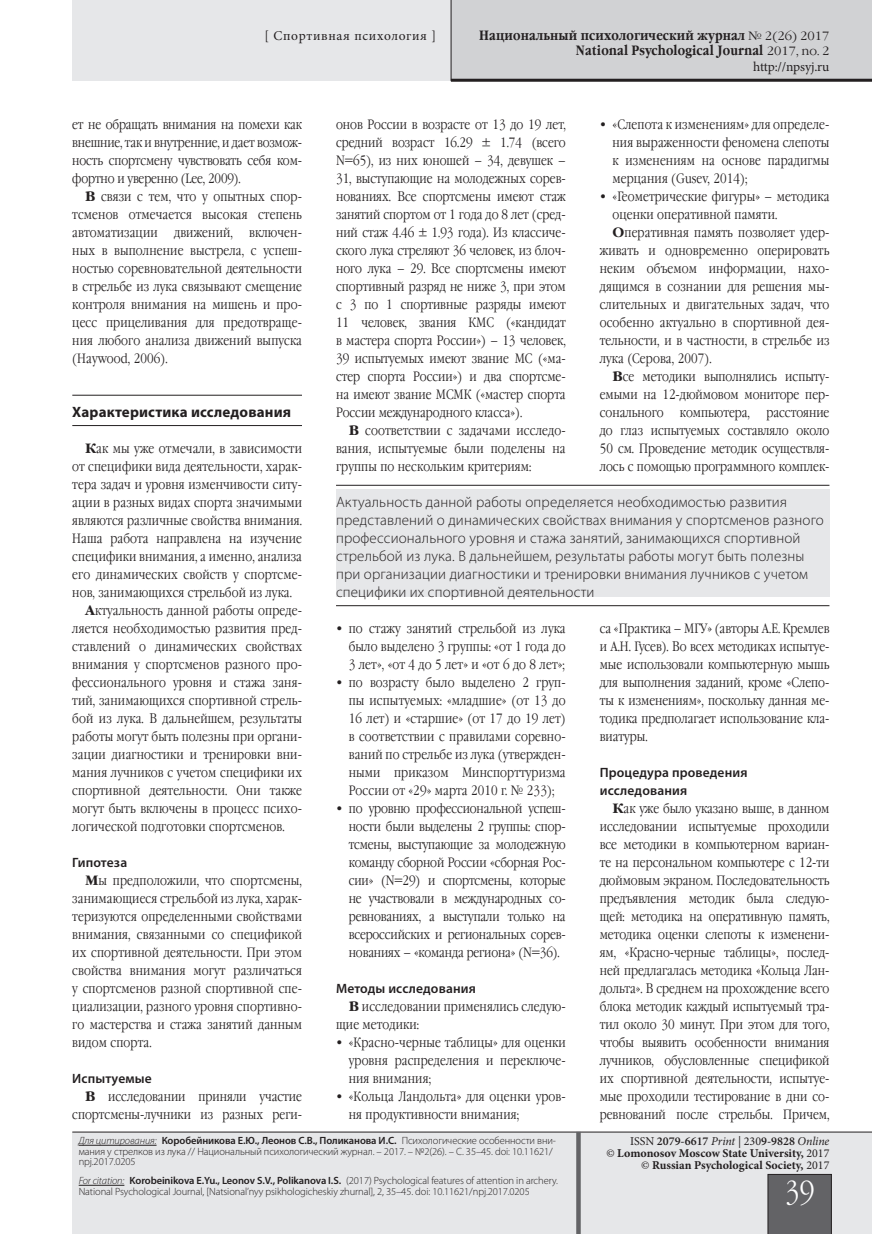
<style>
.page{position:relative;width:872px;height:1234px;background:#fff}
.page>*{position:absolute;margin:0;border:0;box-sizing:border-box;transform-origin:0 0}
.t1{font:30px "Garamond Narrow C";color:#fff}
.Insert___MEDIUM{font:300 15px/18px "Myriad Pro";letter-spacing:.01em;color:#231f20}
.SubHeader___1st_leve{font:700 15px "Myriad Pro";letter-spacing:.01em;color:#231f20}
.Main_text{font:13.5px/18px "Garamond Narrow C";letter-spacing:.01em;color:#231f20;text-align:justify}
.t2{font:700 13.5px/15px "Garamond Narrow C";letter-spacing:.01em;color:#231f20;text-align:right}
.SubHeader___2nd_leve{font:600 13.5px/18px "Myriad Pro";letter-spacing:.01em;color:#231f20}
.t3{font:13.5px "Minion Pro";letter-spacing:.045em;color:#231f20}
.t4{font:13.5px "Minion Pro";letter-spacing:-.015em;color:#231f20}
.t5{font:700 12px/12px "Minion Pro";color:#231f20;text-align:right}
.t6{font:300 10.5px/10.5px "Myriad Pro";letter-spacing:-.01em;color:#231f20}
.s1{font-family:"Garamond C";font-weight:400;font-size:12px}
.s2{font-family:"Garamond C";font-weight:700}
.s3{font-style:italic}
.s4{font-weight:600}
.s5{font-weight:400}
.s6{font-weight:400;font-style:italic}
</style>
<div class="page">
<div style="left:72px;top:0;width:800px;height:81px;background:#e6e7e9"></div>
<div style="left:451px;top:0;width:421px;height:81px;background:#d1d2d4"></div>
<div style="left:72px;top:1132px;width:800px;height:101px;background:#e6e7e9"></div>
<hr style="left:72px;top:1131px;width:800px;height:1px;background:#231f20">
<div style="left:767px;top:1173px;width:64px;height:60px;background:#636366"></div>
<hr style="left:451px;top:79px;width:421px;height:3px;background:#231f20">
<div style="left:576px;top:1131px;width:5px;height:102px;background:#636366"></div>
<hr style="left:451px;top:0;width:1px;height:81px;background:#231f20">
<hr style="left:79px;top:1144px;width:78px;height:1px;background:#231f20">
<hr style="left:79px;top:1184px;width:45px;height:1px;background:#231f20">
<hr style="left:72px;top:395px;width:230px;height:1px;background:#231f20">
<hr style="left:72px;top:425px;width:230px;height:1px;background:#231f20">
<div style="left:336px;top:489px;width:493px;height:108px;background:#e6e7e9"></div>
<hr style="left:336px;top:485px;width:493px;height:1px;background:#231f20">
<hr style="left:336px;top:605px;width:493px;height:1px;background:#231f20">
<p class="t3" style="left:264px;top:26px;width:173px">[ Спортивная психология ]</p>
<p class="t2" style="left:479px;top:28px;width:352px">Национальный психологический журнал <span class="s1">№ 2(26) 2017<br></span>National Psychological Journal <span class="s1">2017, no. 2</span></p>
<p class="t4" style="left:753px;top:57px;width:78px">http://npsyj.ru</p>
<p class="Main_text" style="left:72px;top:115px;width:231px">ет не обращать внимания на помехи как внешние, так и внутренние, и дает возмож&shy;ность спортсмену чувствовать себя ком&shy;фортно и уверенно (Lee, 2009).</p>
<p class="Main_text" style="left:72px;top:187px;width:231px;text-indent:13px"><span class="s2">В</span> связи с тем, что у опытных спор&shy;тсменов отмечается высокая степень автоматизации движений, включен&shy;ных в выполнение выстрела, с успеш&shy;ностью соревновательной деятельности в стрельбе из лука связывают смещение контроля внимания на мишень и про&shy;цесс прицеливания для предотвраще&shy;ния любого анализа движений выпуска (Haywood, 2006).</p>
<p class="SubHeader___1st_leve" style="left:72px;top:402px;width:220px">Характеристика исследования</p>
<p class="Main_text" style="left:72px;top:439px;width:231px;text-indent:13px"><span class="s2">К</span>ак мы уже отмечали, в зависимости от специфики вида деятельности, харак&shy;тера задач и уровня изменчивости ситу&shy;ации в разных видах спорта значимыми являются различные свойства внимания.<br>Наша работа направлена на изучение специфики внимания, а именно, анализа его динамических свойств у спортсме&shy;нов, занимающихся стрельбой из лука.</p>
<p class="Main_text" style="left:72px;top:601px;width:231px;text-indent:13px"><span class="s2">А</span>ктуальность данной работы опреде&shy;ляется необходимостью развития пред&shy;ставлений о динамических свойствах внимания у спортсменов разного про&shy;фессионального уровня и стажа заня&shy;тий, занимающихся спортивной стрель&shy;бой из лука. В дальнейшем, результаты работы могут быть полезны при органи&shy;зации диагностики и тренировки вни&shy;мания лучников с учетом специфики их спортивной деятельности. Они также могут быть включены в процесс психо&shy;логической подготовки спортсменов.</p>
<p class="SubHeader___2nd_leve" style="left:72px;top:853px;width:56px">Гипотеза</p>
<p class="Main_text" style="left:72px;top:871px;width:231px;text-indent:13px"><span class="s2">М</span>ы предположили, что спортсмены, занимающиеся стрельбой из лука, харак&shy;теризуются определенными свойствами внимания, связанными со спецификой их спортивной деятельности. При этом свойства внимания могут различаться у спортсменов разной спортивной спе&shy;циализации, разного уровня спортивно&shy;го мастерства и стажа занятий данным видом спорта.</p>
<p class="SubHeader___2nd_leve" style="left:72px;top:1069px;width:81px">Испытуемые</p>
<p class="Main_text" style="left:72px;top:1087px;width:231px;text-align:right"><span class="s2">В</span> исследовании приняли участие спортсмены-лучники из разных реги-</p>
<p class="Main_text" style="left:336px;top:115px;width:231px">онов России в возрасте от 13 до 19 лет, средний возраст 16.29 ± 1.74 (всего N=65), из них юношей – 34, девушек – 31, выступающие на молодежных сорев&shy;нованиях. Все спортсмены имеют стаж занятий спортом от 1 года до 8 лет (сред&shy;ний стаж 4.46 ± 1.93 года). Из классиче&shy;ского лука стреляют 36 человек, из блоч&shy;ного лука – 29. Все спортсмены имеют спортивный разряд не ниже 3, при этом с 3 по 1 спортивные разряды имеют 11 человек, звания КМС («кандидат в мастера спорта России») – 13 человек, 39 испытуемых имеют звание МС («ма&shy;стер спорта России») и два спортсме&shy;на имеют звание МСМК («мастер спорта России международного класса»).</p>
<p class="Main_text" style="left:336px;top:421px;width:231px;text-indent:13px"><span class="s2">В</span> соответствии с задачами исследо&shy;вания, испытуемые были поделены на группы по нескольким критериям:</p>
<p class="Main_text" style="left:612px;top:115px;width:218px;text-indent:-13px">• «Слепота к изменениям» для определе&shy;ния выраженности феномена слепоты к изменениям на основе парадигмы мерцания (Gusev, 2014);</p>
<p class="Main_text" style="left:612px;top:187px;width:218px;text-indent:-13px">• «Геометрические фигуры» – методика оценки оперативной памяти.</p>
<p class="Main_text" style="left:600px;top:223px;width:231px;text-indent:13px"><span class="s2">О</span>перативная память позволяет удер&shy;живать и одновременно оперировать неким объемом информации, нахо&shy;дящимся в сознании для решения мы&shy;слительных и двигательных задач, что особенно актуально в спортивной дея&shy;тельности, и в частности, в стрельбе из лука (Серова, 2007).</p>
<p class="Main_text" style="left:600px;top:367px;width:231px;text-indent:13px"><span class="s2">В</span>се методики выполнялись испыту&shy;емыми на 12-дюймовом мониторе пер&shy;сонального компьютера, расстояние до глаз испытуемых составляло около 50 см. Проведение методик осуществля&shy;лось с помощью программного комплек-</p>
<p class="Insert___MEDIUM" style="left:336px;top:492px;width:489px">Актуальность данной работы определяется необходимостью развития представлений о динамических свойствах внимания у спортсменов разного профессионального уровня и стажа занятий, занимающихся спортивной стрельбой из лука. В дальнейшем, результаты работы могут быть полезны при организации диагностики и тренировки внимания лучников с учетом специфики их спортивной деятельности</p>
<p class="Main_text" style="left:349px;top:619px;width:218px;text-indent:-13px">• по стажу занятий стрельбой из лука было выделено 3 группы: «от 1 года до 3 лет», «от 4 до 5 лет» и «от 6 до 8 лет»;</p>
<p class="Main_text" style="left:349px;top:673px;width:218px;text-indent:-13px">• по возрасту было выделено 2 груп&shy;пы испытуемых: «младшие» (от 13 до 16 лет) и «старшие» (от 17 до 19 лет) в соответствии с правилами соревно&shy;ваний по стрельбе из лука (утвержден&shy;ными приказом Минспорттуризма России от «29» марта 2010 г. № 233);</p>
<p class="Main_text" style="left:349px;top:799px;width:218px;text-indent:-13px">• по уровню профессиональной успеш&shy;ности были выделены 2 группы: спор&shy;тсмены, выступающие за молодежную команду сборной России «сборная Рос&shy;сии» (N=29) и спортсмены, которые не участвовали в международных со&shy;ревнованиях, а выступали только на всероссийских и региональных сорев&shy;нованиях – «команда региона» (N=36).</p>
<p class="SubHeader___2nd_leve" style="left:336px;top:979px;width:141px">Методы исследования</p>
<p class="Main_text" style="left:336px;top:997px;width:231px;text-indent:13px"><span class="s2">В</span> исследовании применялись следую&shy;щие методики:</p>
<p class="Main_text" style="left:349px;top:1033px;width:218px;text-indent:-13px">• «Красно-черные таблицы» для оценки уровня распределения и переключе&shy;ния внимания;</p>
<p class="Main_text" style="left:349px;top:1087px;width:218px;text-indent:-13px">• «Кольца Ландольта» для оценки уров&shy;ня продуктивности внимания;</p>
<p class="Main_text" style="left:600px;top:619px;width:231px">са «Практика – МГУ» (авторы А.Е. Кремлев и А.Н. Гусев). Во всех методиках испытуе&shy;мые использовали компьютерную мышь для выполнения заданий, кроме «Слепо&shy;ты к изменениям», поскольку данная ме&shy;тодика предполагает использование кла&shy;виатуры.</p>
<p class="SubHeader___2nd_leve" style="left:600px;top:763px;width:149px">Процедура проведения исследования</p>
<p class="Main_text" style="left:600px;top:799px;width:231px;text-indent:13px"><span class="s2">К</span>ак уже было указано выше, в данном исследовании испытуемые проходили все методики в компьютерном вариан&shy;те на персональном компьютере с 12-ти дюймовым экраном. Последовательность предъявления методик была следую&shy;щей: методика на оперативную память, методика оценки слепоты к изменени&shy;ям, «Красно-черные таблицы», послед&shy;ней предлагалась методика «Кольца Лан&shy;дольта». В среднем на прохождение всего блока методик каждый испытуемый тра&shy;тил около 30 минут. При этом для того, чтобы выявить особенности внимания лучников, обусловленные спецификой их спортивной деятельности, испытуе&shy;мые проходили тестирование в дни со&shy;ревнований после стрельбы. Причем,</p>
<p class="t6" style="left:79px;top:1134px;width:479px"><span class="s3">Для цитирования:</span> <span class="s4">Коробейникова Е.Ю., Леонов С.В., Поликанова И.С.</span> Психологические особенности вни&shy;мания у стрелков из лука // Национальный психологический журнал. – 2017. – №2(26). – С. 35–45. doi: 10.11621/ npj.2017.0205</p>
<p class="t6" style="left:79px;top:1174px;width:481px"><span class="s3">For citation:</span> <span class="s4">Korobeinikova E.Yu., Leonov S.V., Polikanova I.S.</span> (2017) Psychological features of attention in archery.<br>National Psychological Journal, [Natsional’nyy psikhologicheskiy zhurnal], 2, 35–45. doi: 10.11621/npj.2017.0205</p>
<p class="t5" style="left:606px;top:1134px;width:225px"><span class="s5">ISSN</span> <span class="s4">2079-6617</span> <span class="s6">Print</span> <span class="s5">| 230</span><span class="s4">9-9828</span> <span class="s6">Online<br>©</span> Lomonosov Moscow State University, <span class="s5">2017 ©</span> Russian Psychological Society, <span class="s5">2017</span></p>
<h1 class="t1" style="left:785px;top:1175px;width:31px">39</h1>
</div>
